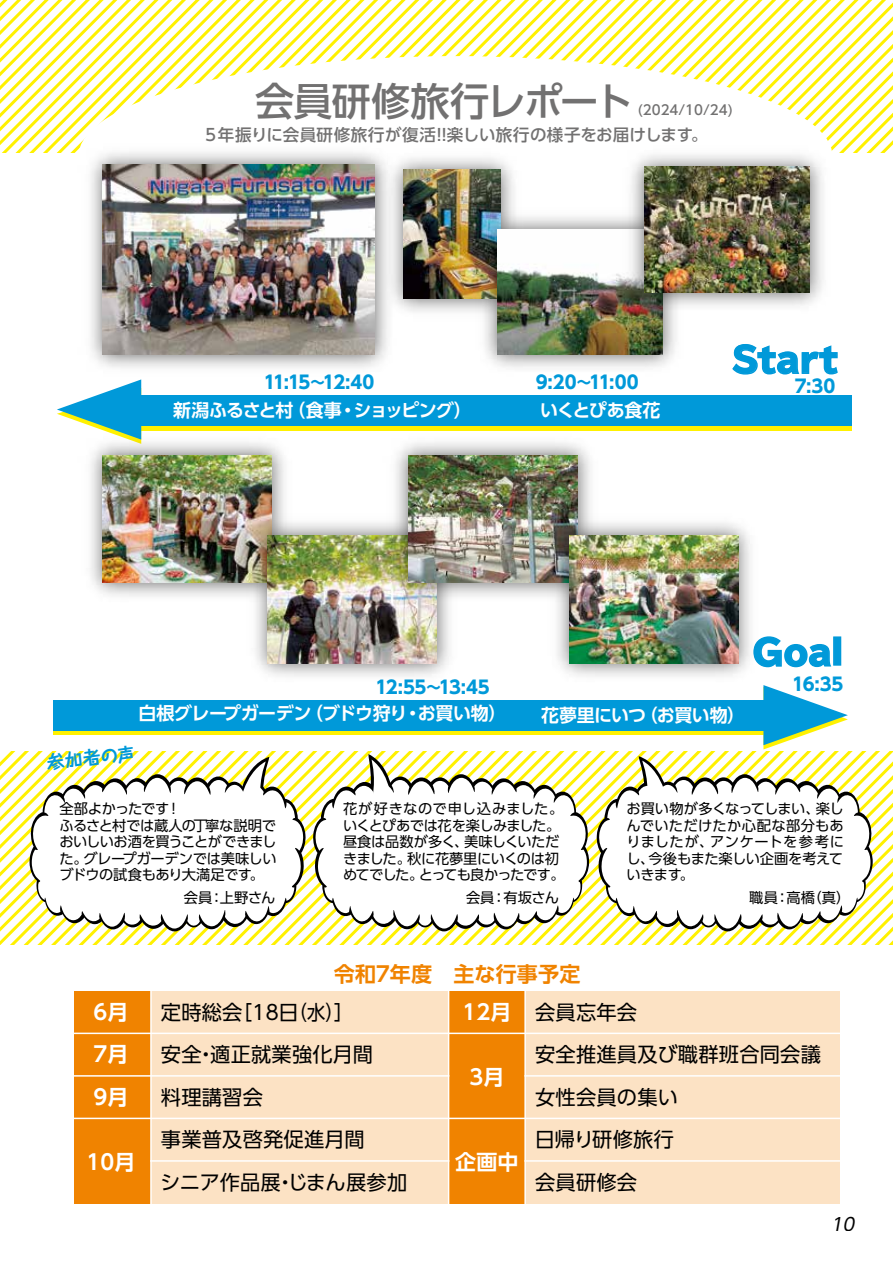
<style>
.page{position:relative;width:893px;height:1263px;background:#fff}
.page>*{position:absolute;margin:0;border:0;box-sizing:border-box;transform-origin:0 0}
.t1{font:500 39px "UD Shin Go Pro";letter-spacing:-.02em;color:#727171}
.t2{font:800 34.5px "TBUD Go Std";letter-spacing:-.015em;color:#0099d9}
.t3{font:700 21px/42.6px "UD Shin Go Pro De";letter-spacing:.01em;color:#fff;text-align:justify}
.t4{font:700 21px "UD Shin Go Pro De";letter-spacing:.01em;color:#f08300}
.t5{font:20.25px/42.5px "UD Shin Go Pro";letter-spacing:.01em;color:#000}
.t6{font:20.25px "UD Shin Go Pro";letter-spacing:.01em;color:#000;scale:.9 1}
.t7{font:700 18px "UD Shin Go Pro De";letter-spacing:-.03em;color:#fff}
.t8{font:700 18px "UD Shin Go Pro";letter-spacing:-.045em;color:#0099d9}
.t9{font:700 18px "UD Shin Go Pro De";letter-spacing:-.05em;color:#fff}
.t10{font:700 18px "Taka Hand Std";color:#0099d9}
.t11{font:italic 17.7px "UD Shin Go Pro";color:#000}
.t12{font:500 16.5px "UD Shin Go Pro";letter-spacing:.015em;color:#727171}
.t13{font:14.25px/16.5px "UD Shin Go Pro";letter-spacing:-.02em;color:#000}
.t14{font:14.25px/22.5px "UD Shin Go Pro";letter-spacing:-.04em;color:#000}
.t15{font:14.25px "UD Shin Go Pro";letter-spacing:-.045em;color:#000}
.t16{font:14.25px "UD Shin Go Pro";letter-spacing:.025em;color:#000}
.t17{font:14.25px "UD Shin Go Pro";letter-spacing:-.075em;color:#000}
.t18{font:14.25px "UD Shin Go Pro";letter-spacing:.04em;color:#000}
.t19{font:500 13.5px "UD Shin Go Pro";color:#727171}
.s1{font-family:"Gothic MB101 Pro"}
</style>
<div class="page">
<div style="left:74px;top:991px;width:766px;height:212px;background:#fce2c4"></div>
<div style="left:74px;top:991px;width:77px;height:212px;background:#f08300"></div>
<div style="left:449px;top:991px;width:76px;height:212px;background:#f08300"></div>
<svg style="left:0;top:0;width:893px;height:152px"></svg>
<svg style="left:306px;top:752px;width:6px;height:190px"></svg>
<svg style="left:587px;top:751px;width:9px;height:193px"></svg>
<div style="left:78px;top:56px;width:754px;height:201px;background:#fff;border-radius:50%"></div>
<svg style="left:732px;top:344px;width:106px;height:31px"></svg>
<div style="left:126px;top:400px;width:725px;height:30px;background:#fff100"></div>
<div style="left:53px;top:704px;width:725px;height:31px;background:#fff100"></div>
<div style="left:126px;top:395px;width:725px;height:31px;background:#0099d9"></div>
<svg style="left:57px;top:381px;width:84px;height:49px"></svg>
<svg style="left:764px;top:636px;width:68px;height:32px"></svg>
<div style="left:833px;top:636px;width:8px;height:30px;border:2px solid #0099d9"></div>
<div style="left:53px;top:700px;width:725px;height:31px;background:#0099d9"></div>
<img style="left:77px;top:139px;width:311px;height:242px">
<img style="left:103px;top:165px;width:272px;height:190px">
<img style="left:378px;top:144px;width:136px;height:180px">
<img style="left:404px;top:170px;width:96px;height:128px">
<img style="left:471px;top:204px;width:205px;height:164px">
<img style="left:497px;top:229px;width:165px;height:126px">
<img style="left:619px;top:141px;width:216px;height:177px">
<img style="left:644px;top:167px;width:165px;height:125px">
<img style="left:90px;top:430px;width:208px;height:167px">
<img style="left:103px;top:455px;width:169px;height:128px">
<img style="left:242px;top:510px;width:207px;height:167px">
<img style="left:268px;top:536px;width:169px;height:127px">
<img style="left:383px;top:430px;width:220px;height:179px">
<img style="left:409px;top:455px;width:169px;height:128px">
<img style="left:543px;top:510px;width:221px;height:167px">
<img style="left:569px;top:536px;width:169px;height:127px">
<svg style="left:0;top:751px;width:306px;height:193px"></svg>
<svg style="left:313px;top:754px;width:276px;height:177px"></svg>
<svg style="left:596px;top:685px;width:297px;height:259px"></svg>
<hr style="left:448px;top:991px;width:1px;height:212px;background:#fff">
<hr style="left:74px;top:1032px;width:766px;height:2px;background:#fff">
<hr style="left:74px;top:1075px;width:375px;height:1px;background:#fff">
<hr style="left:74px;top:1118px;width:766px;height:1px;background:#fff">
<hr style="left:151px;top:1160px;width:298px;height:2px;background:#fff">
<hr style="left:525px;top:1160px;width:315px;height:2px;background:#fff">
<hr style="left:525px;top:1075px;width:315px;height:1px;background:#fff">
<hr style="left:150px;top:991px;width:2px;height:212px;background:#fff">
<hr style="left:524px;top:991px;width:2px;height:212px;background:#fff">
<h1 class="t1" style="left:255px;top:69px;width:379px">会員研修旅行レポート</h1>
<p class="t19" style="left:638px;top:99px;width:97px">)2024/10/24(</p>
<p class="t12" style="left:202px;top:121px;width:507px">５年振りに会員研修旅行が復活!!楽しい旅行の様子をお届けします。</p>
<p class="t8" style="left:264px;top:367px;width:112px">11:15~12:40</p>
<p class="t8" style="left:536px;top:367px;width:104px">9:20~11:00</p>
<h2 class="t2" style="left:732px;top:340px;width:108px">START</h2>
<p class="t8" style="left:795px;top:371px;width:42px">7:30</p>
<p class="t7" style="left:353px;top:396px;width:120px">ショッピング(</p>
<p class="t9" style="left:173px;top:396px;width:122px">新潟ふるさと村</p>
<p class="t7" style="left:288px;top:396px;width:56px">（食事</p>
<p class="t7" style="left:339px;top:396px;width:19px">・</p>
<p class="t7" style="left:540px;top:396px;width:122px">いくとぴあ食花</p>
<h2 class="t2" style="left:752px;top:633px;width:92px">GOA<span class="s1">l</span></h2>
<p class="t8" style="left:375px;top:672px;width:116px">12:55~13:45</p>
<p class="t8" style="left:792px;top:670px;width:52px">16:35</p>
<p class="t7" style="left:138px;top:699px;width:175px">白根グレープガーデン</p>
<p class="t7" style="left:305px;top:699px;width:104px">（ブドウ狩り</p>
<p class="t7" style="left:418px;top:699px;width:90px">お買い物）</p>
<p class="t7" style="left:404px;top:699px;width:19px">・</p>
<p class="t7" style="left:640px;top:700px;width:107px">（お買い物(</p>
<p class="t7" style="left:541px;top:700px;width:106px">花夢里にいつ</p>
<p class="t10" style="left:45px;top:750px;width:90px;rotate:-6deg">参加者の声</p>
<p class="t14" style="left:59px;top:797px;width:112px">全部よかったです</p>
<p class="t13" style="left:59px;top:817px;width:218px">ふるさと村では蔵人の丁寧な説明で</p>
<p class="t15" style="left:59px;top:830px;width:219px">おいしいお酒を買うことができまし</p>
<p class="t13" style="left:83px;top:850px;width:195px">グレープガーデンでは美味しい</p>
<p class="t13" style="left:167px;top:800px;width:16px">!</p>
<p class="t13" style="left:59px;top:850px;width:30px">た。</p>
<p class="t13" style="left:343px;top:800px;width:222px;text-align:right">花が好きなので申し込みました。いくとぴあでは花を楽しみました。美味しくいただ</p>
<p class="t13" style="left:407px;top:833px;width:154px;text-indent:-64px">昼食は品数が多く、<br>秋に花夢里にいくのは初</p>
<p class="t13" style="left:343px;top:850px;width:69px">きました。</p>
<p class="t14" style="left:220px;top:863px;width:57px;text-indent:-160px">ブドウの試食もあり大満足です<br>上野さん</p>
<p class="t13" style="left:250px;top:866px;width:16px">。</p>
<p class="t13" style="left:184px;top:889px;width:30px">会員</p>
<p class="t13" style="left:209px;top:889px;width:16px">：</p>
<p class="t17" style="left:419px;top:863px;width:147px">とっても良かったです。</p>
<p class="t13" style="left:343px;top:866px;width:82px">めてでした。</p>
<p class="t13" style="left:466px;top:889px;width:30px">会員</p>
<p class="t13" style="left:503px;top:889px;width:57px">有坂さん</p>
<p class="t13" style="left:492px;top:889px;width:16px">：</p>
<p class="t13" style="left:627px;top:800px;width:195px">お買い物が多くなってしまい、</p>
<p class="t16" style="left:627px;top:814px;width:219px">んでいただけたか心配な部分もあ</p>
<p class="t18" style="left:710px;top:830px;width:136px">アンケートを参考に</p>
<p class="t13" style="left:816px;top:800px;width:29px">楽し</p>
<p class="t13" style="left:648px;top:833px;width:196px;text-indent:-22px">りましたが、<br>今後もまた楽しい企画を考えて</p>
<p class="t13" style="left:627px;top:850px;width:69px">し、<br>いきます。</p>
<p class="t13" style="left:807px;top:889px;width:44px">（真(</p>
<p class="t13" style="left:787px;top:889px;width:30px">高橋</p>
<p class="t13" style="left:749px;top:889px;width:30px">職員</p>
<p class="t13" style="left:775px;top:889px;width:16px">：</p>
<h3 class="t4" style="left:390px;top:957px;width:192px">年度　主な行事予定</h3>
<h3 class="t4" style="left:334px;top:957px;width:44px">令和</h3>
<h3 class="t4" style="left:372px;top:957px;width:22px">７</h3>
<h3 class="t3" style="left:94px;top:990px;width:37px">6月7月9月</h3>
<h3 class="t3" style="left:87px;top:1140px;width:51px">10月</h3>
<h3 class="t5" style="left:161px;top:990px;width:214px">定時総会<br>安全適正就業強化月間</h3>
<h3 class="t6" style="left:278px;top:996px;width:86px">（日水 [(</h3>
<h3 class="t5" style="left:232px;top:990px;width:52px">［1８</h3>
<h3 class="t5" style="left:160px;top:1033px;width:249px;text-indent:36px">・<br>料理講習会<br>事業普及啓発促進月間<br>シニア作品展じまん展参加</h3>
<h3 class="t5" style="left:275px;top:1160px;width:22px">・</h3>
<h3 class="t3" style="left:462px;top:990px;width:51px">12月</h3>
<h3 class="t3" style="left:469px;top:1055px;width:37px">3月</h3>
<h3 class="t3" style="left:455px;top:1140px;width:65px">企画中</h3>
<h3 class="t5" style="left:535px;top:990px;width:288px">会員忘年会<br>安全推進員及び職群班合同会議女性会員の集い<br>日帰り研修旅行<br>会員研修会</h3>
<p class="t11" style="left:831px;top:1209px;width:30px">10</p>
</div>
